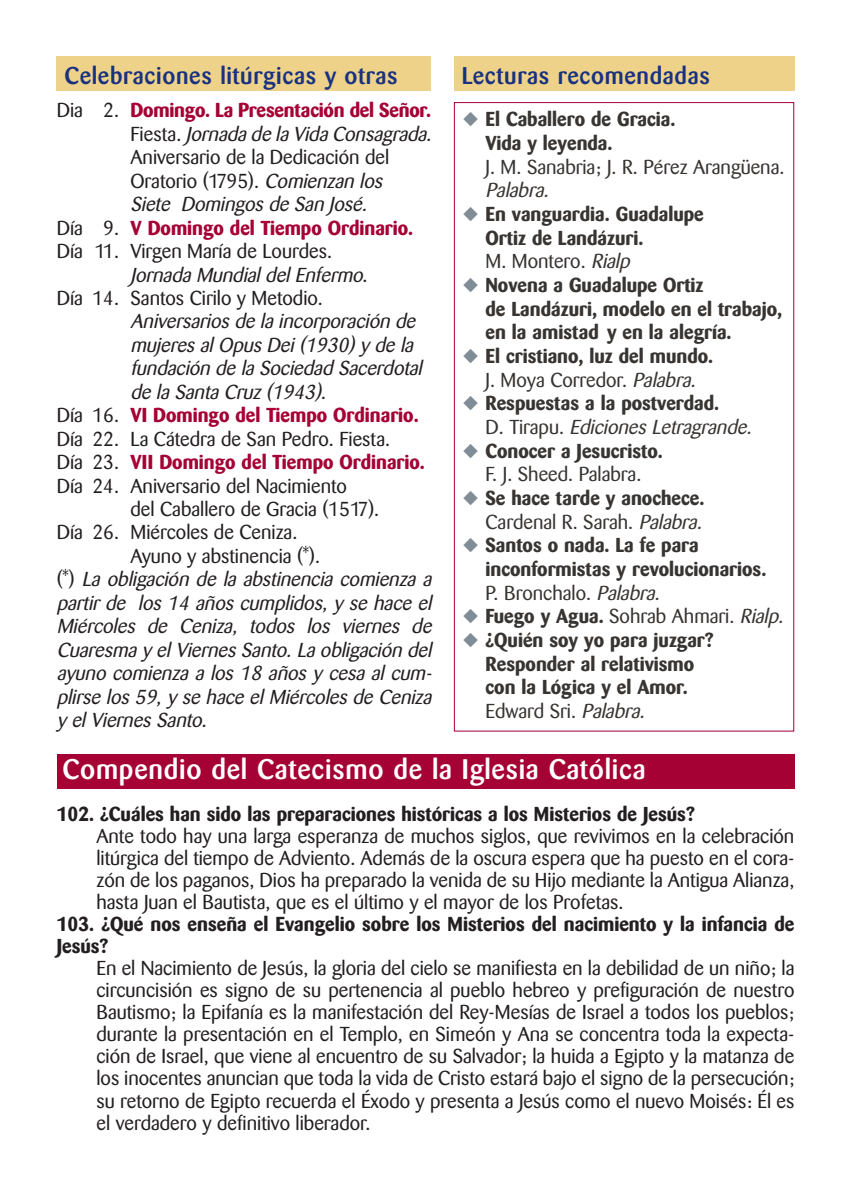
<style>
.page{position:relative;width:851px;height:1191px;background:#fff}
.page>*{position:absolute;margin:0;border:0;box-sizing:border-box;transform-origin:0 0}
.t1{font:500 28px "Barmeno";letter-spacing:.025em;color:#fff}
.t2{font:500 24px "Barmeno";letter-spacing:.025em;color:#183181}
.t3{font:20px/22px "Barmeno";color:#231f20;text-align:justify}
.t4{font:700 20px/23.6px "Barmeno";color:#373432}
.t5{font:italic 20px "Barmeno";color:#231f20}
.t6{font:700 20px/22px "Barmeno";color:#231f20}
.t7{font:700 20px "Barmeno";color:#a50134}
.t8{font:20px "Barmeno";color:#373432}
.t9{font:italic 20px "Barmeno";color:#373432}
.s1{color:#808c96}
.s2{font-weight:400}
.s3{font-weight:400;font-style:italic}
.s4{font-weight:700}
.s5{font-style:italic}
.s6{font-weight:400;color:#231f20}
.s7{font-style:normal}
</style>
<div class="page">
<div style="left:454px;top:57px;width:340px;height:34px;background:#eed289"></div>
<div style="left:57px;top:57px;width:374px;height:34px;background:#eed289"></div>
<div style="left:57px;top:754px;width:737px;height:34px;background:#a50134"></div>
<p class="t2" style="left:64px;top:65px;width:334px">Celebraciones litúrgicas y otras</p>
<p class="t2" style="left:461px;top:65px;width:250px">Lecturas recomendadas</p>
<p class="t4" style="left:485px;top:108px;width:191px;text-indent:-23px"><span class="s1">◆</span> El Caballero de Gracia.<br>Vida y leyenda.</p>
<p class="t8" style="left:485px;top:158px;width:300px">J. M. Sanabria; J. R. Pérez Arangüena.</p>
<p class="t9" style="left:485px;top:182px;width:69px">Palabra.</p>
<p class="t4" style="left:485px;top:203px;width:220px;text-indent:-23px"><span class="s1">◆</span> En vanguardia. Guadalupe<br>Ortiz de Landázuri.<br><span class="s2">M. Montero.</span> <span class="s3">Rialp</span></p>
<p class="t4" style="left:485px;top:274px;width:298px;text-indent:-23px"><span class="s1">◆</span> Novena a Guadalupe Ortiz<br>de Landázuri, modelo en el trabajo, en la amistad y en la alegría.</p>
<p class="t4" style="left:463px;top:345px;width:252px;text-align:center"><span class="s1">◆</span> El cristiano, luz del mundo.<br><span class="s2">J. Moya Corredor.</span> <span class="s3">Palabra.</span></p>
<p class="t4" style="left:485px;top:392px;width:271px;text-indent:-23px"><span class="s1">◆</span> Respuestas a la postverdad.<br><span class="s2">D . T i r a p u .</span> <span class="s3">Ediciones Letragrande.</span></p>
<p class="t4" style="left:463px;top:439px;width:201px;text-align:center"><span class="s1">◆</span> Conocer a Jesucristo.<br><span class="s2">F. J. Sheed. Palabra.</span></p>
<p class="t4" style="left:463px;top:487px;width:244px;text-align:right"><span class="s1">◆</span> Se hace tarde y anochece.<br><span class="s2">Cardenal R. Sarah.</span> <span class="s3">Palabra.</span></p>
<p class="t4" style="left:485px;top:534px;width:282px;text-indent:-23px"><span class="s1">◆</span> Santos o nada. La fe para inconformistas y revolucionarios.<br><span class="s2">P. Bronchalo.</span> <span class="s3">Palabra.</span></p>
<p class="t8" style="left:463px;top:608px;width:326px"><span class="s1">◆</span> <span class="s4">Fuego y Agua.</span> Sohrab Ahmari. <span class="s5">Rialp.</span></p>
<p class="t4" style="left:485px;top:629px;width:229px;text-indent:-23px"><span class="s1">◆</span> ¿Quién soy yo para juzgar?<br>Responder al relativismo con la Lógica y el Amor.<br><span class="s2">Edward Sri.</span> <span class="s3">Palabra.</span></p>
<p class="t7" style="left:57px;top:100px;width:376px"><span class="s6">Dia 2.</span> Domingo. La Presentación del Señor.</p>
<p class="t5" style="left:130px;top:125px;width:306px"><span class="s7">F i e s t a .</span> Jornada de la Vida Consagrada.</p>
<p class="t3" style="left:130px;top:148px;width:260px">Aniversario de la Dedicación del</p>
<p class="t3" style="left:130px;top:171px;width:257px">Oratorio (1795). <span class="s5">Comienzan los</span></p>
<p class="t5" style="left:130px;top:196px;width:242px">Siete Domingos de San José.</p>
<p class="t7" style="left:57px;top:217px;width:358px"><span class="s6">Día 9.</span> V Domingo del Tiempo Ordinario.</p>
<p class="t3" style="left:57px;top:242px;width:277px">Día 11. Virgen María de Lourdes.</p>
<p class="t5" style="left:130px;top:266px;width:238px">Jornada Mundial del Enfermo<span class="s7">.</span></p>
<p class="t3" style="left:57px;top:289px;width:268px">Día 14. Santos Cirilo y Metodio.</p>
<p class="t5" style="left:130px;top:313px;width:290px">Aniversarios de la incorporación de</p>
<p class="t5" style="left:130px;top:336px;width:288px">mujeres al Opus Dei (1930) y de la</p>
<p class="t5" style="left:130px;top:360px;width:297px">fundación de la Sociedad Sacerdotal</p>
<p class="t5" style="left:130px;top:383px;width:201px">de la Santa Cruz (1943).</p>
<p class="t7" style="left:57px;top:405px;width:363px"><span class="s6">Día 16.</span> VI Domingo del Tiempo Ordinario.</p>
<p class="t3" style="left:57px;top:429px;width:335px">Día 22. La Cátedra de San Pedro. Fiesta.</p>
<p class="t7" style="left:57px;top:452px;width:369px"><span class="s6">Día 23.</span> VII Domingo del Tiempo Ordinario.</p>
<p class="t3" style="left:57px;top:476px;width:292px">Día 24. Aniversario del Nacimiento</p>
<p class="t3" style="left:130px;top:499px;width:250px">del Caballero de Gracia (1517).</p>
<p class="t3" style="left:57px;top:523px;width:242px">Día 26. Miércoles de Ceniza.</p>
<p class="t3" style="left:130px;top:546px;width:191px">Ayuno y abstinencia (*).</p>
<p class="t5" style="left:57px;top:571px;width:380px"><span class="s7">( * )</span> La obligación de la abstinencia comienza a</p>
<p class="t5" style="left:57px;top:594px;width:380px">partir de los 14 años cumplidos, y se hace el</p>
<p class="t5" style="left:57px;top:618px;width:380px">Miércoles de Ceniza, todos los viernes de</p>
<p class="t5" style="left:57px;top:641px;width:380px">Cuaresma y elViernes Santo.La obligación del</p>
<p class="t5" style="left:57px;top:664px;width:380px">ayuno comienza a los 18 años y cesa al cum-</p>
<p class="t5" style="left:57px;top:688px;width:380px">plirse los 59, y se hace el Miércoles de Ceniza</p>
<p class="t5" style="left:57px;top:711px;width:156px">y el Viernes Santo.</p>
<h1 class="t1" style="left:62px;top:757px;width:584px">Compendio del Catecismo de la Iglesia Católica</h1>
<p class="t6" style="left:57px;top:803px;width:639px">102. ¿Cuáles han sido las preparaciones históricas a los Misterios de Jesús?</p>
<p class="t3" style="left:96px;top:826px;width:699px">Ante todo hay una larga esperanza de muchos siglos, que revivimos en la celebración litúrgica del tiempo de Adviento. Además de la oscura espera que ha puesto en el cora&shy;zón de los paganos, Dios ha preparado la venida de su Hijo mediante la Antigua Alianza, hasta Juan el Bautista, que es el último y el mayor de los Profetas.</p>
<p class="t6" style="left:57px;top:913px;width:739px">103. ¿Qué nos enseña el Evangelio sobre los Misterios del nacimiento y la infancia de<br>Jesús?</p>
<p class="t3" style="left:96px;top:958px;width:699px">En el Nacimiento de Jesús, la gloria del cielo se manifiesta en la debilidad de un niño; la circuncisión es signo de su pertenencia al pueblo hebreo y prefiguración de nuestro Bautismo; la Epifanía es la manifestación del Rey-Mesías de Israel a todos los pueblos; durante la presentación en el Templo, en Simeón y Ana se concentra toda la expecta&shy;ción de Israel, que viene al encuentro de su Salvador; la huida a Egipto y la matanza de los inocentes anuncian que toda la vida de Cristo estará bajo el signo de la persecución; su retorno de Egipto recuerda el Éxodo y presenta a Jesús como el nuevo Moisés: Él es el verdadero y definitivo liberador.</p>
</div>
